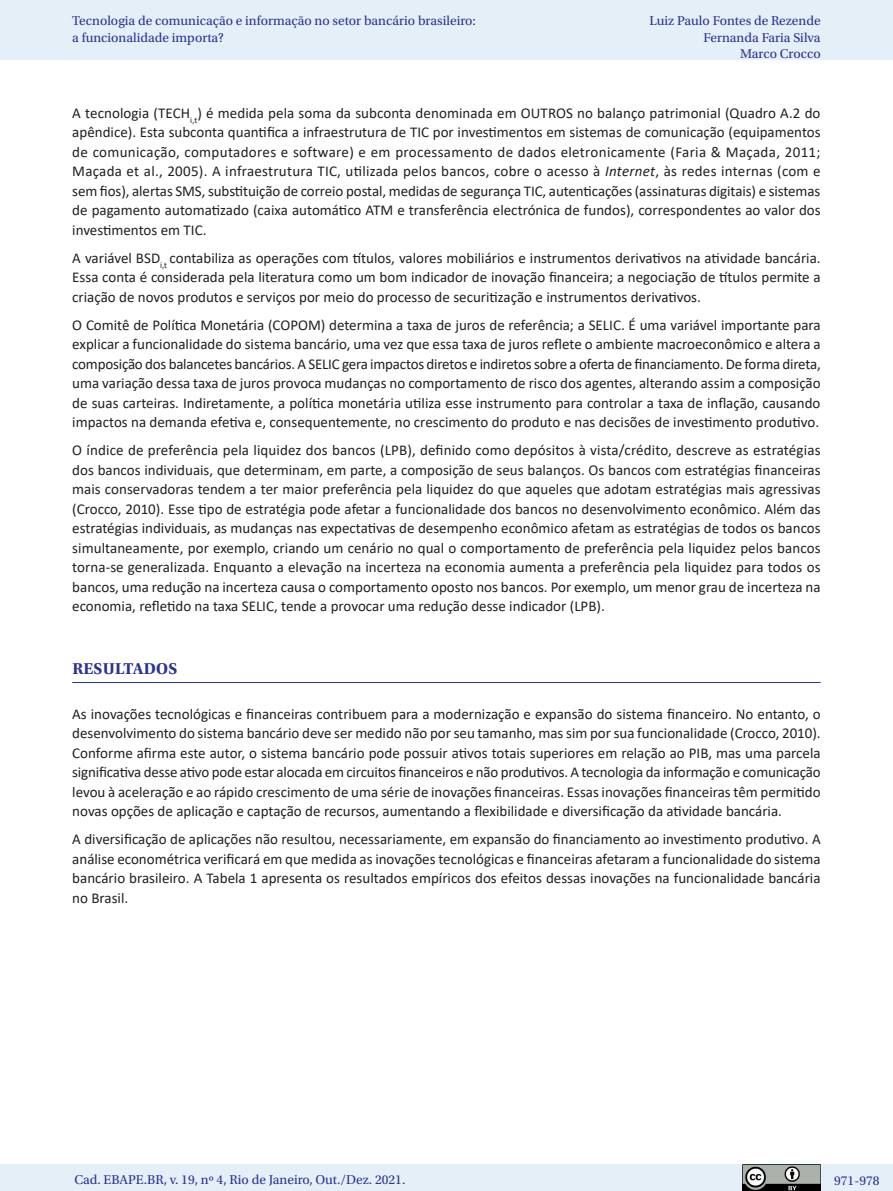
<style>
.page{position:relative;width:893px;height:1191px;background:#fff}
.page>*{position:absolute;margin:0;border:0;box-sizing:border-box;transform-origin:0 0}
._07_1_sub_1{font:700 16.5px "Utopia Std";letter-spacing:.01em;color:#2b3393}
._06_0_texto{font:15px/19.5px "Calibri";color:#231f20;text-align:justify}
.t1{font:13.5px/16.5px "Utopia Std";color:#2b3393}
.s1{font-style:italic}
</style>
<div class="page">
<div style="left:0;top:0;width:893px;height:60px;background:#e4eff8"></div>
<div style="left:0;top:1164px;width:893px;height:27px;background:#e4eff8"></div>
<img style="left:743px;top:1164px;width:78px;height:27px">
<hr style="left:72px;top:682px;width:749px;height:1px;background:#2b3393">
<p class="t1" style="left:72px;top:13px;width:405px">Tecnologia de comunicação e informação no setor bancário brasileiro: a funcionalidade importa?</p>
<p class="t1" style="left:649px;top:13px;width:173px;text-align:right">Luiz Paulo Fontes de Rezende<br>Fernanda Faria Silva<br>Marco Crocco</p>
<p class="_06_0_texto" style="left:72px;top:102px;width:750px">A tecnologia (TECH<sub>i,t</sub>) é medida pela soma da subconta denominada em OUTROS no balanço patrimonial (Quadro A.2 do apêndice). Esta subconta quantifica a infraestrutura de TIC por investimentos em sistemas de comunicação (equipamentos de comunicação, computadores e software) e em processamento de dados eletronicamente (Faria &amp; Maçada, 2011; Maçada et al., 2005). A infraestrutura TIC, utilizada pelos bancos, cobre o acesso à <span class="s1">Internet</span>, às redes internas (com e sem fios), alertas SMS, substituição de correio postal, medidas de segurança TIC, autenticações (assinaturas digitais) e sistemas de pagamento automatizado (caixa automático ATM e transferência electrónica de fundos), correspondentes ao valor dos investimentos em TIC.</p>
<p class="_06_0_texto" style="left:72px;top:247px;width:750px">A variável BSD<sub>i,t</sub> contabiliza as operações com títulos, valores mobiliários e instrumentos derivativos na atividade bancária.<br>Essa conta é considerada pela literatura como um bom indicador de inovação financeira; a negociação de títulos permite a criação de novos produtos e serviços por meio do processo de securitização e instrumentos derivativos.</p>
<p class="_06_0_texto" style="left:72px;top:314px;width:750px">O Comitê de Política Monetária (COPOM) determina a taxa de juros de referência; a SELIC. É uma variável importante para explicar a funcionalidade do sistema bancário, uma vez que essa taxa de juros reflete o ambiente macroeconômico e altera a composição dos balancetes bancários. A SELIC gera impactos diretos e indiretos sobre a oferta de financiamento. De forma direta, uma variação dessa taxa de juros provoca mudanças no comportamento de risco dos agentes, alterando assim a composição de suas carteiras. Indiretamente, a política monetária utiliza esse instrumento para controlar a taxa de inflação, causando impactos na demanda efetiva e, consequentemente, no crescimento do produto e nas decisões de investimento produtivo.</p>
<p class="_06_0_texto" style="left:72px;top:440px;width:750px">O índice de preferência pela liquidez dos bancos (LPB), definido como depósitos à vista/crédito, descreve as estratégias dos bancos individuais, que determinam, em parte, a composição de seus balanços. Os bancos com estratégias financeiras mais conservadoras tendem a ter maior preferência pela liquidez do que aqueles que adotam estratégias mais agressivas (Crocco, 2010). Esse tipo de estratégia pode afetar a funcionalidade dos bancos no desenvolvimento econômico. Além das estratégias individuais, as mudanças nas expectativas de desempenho econômico afetam as estratégias de todos os bancos simultaneamente, por exemplo, criando um cenário no qual o comportamento de preferência pela liquidez pelos bancos torna-se generalizada. Enquanto a elevação na incerteza na economia aumenta a preferência pela liquidez para todos os bancos, uma redução na incerteza causa o comportamento oposto nos bancos. Por exemplo, um menor grau de incerteza na economia, refletido na taxa SELIC, tende a provocar uma redução desse indicador (LPB).</p>
<p class="_07_1_sub_1" style="left:72px;top:658px;width:107px">RESULTADOS</p>
<p class="_06_0_texto" style="left:72px;top:703px;width:750px">As inovações tecnológicas e financeiras contribuem para a modernização e expansão do sistema financeiro. No entanto, o desenvolvimento do sistema bancário deve ser medido não por seu tamanho, mas sim por sua funcionalidade (Crocco, 2010).<br>Conforme afirma este autor, o sistema bancário pode possuir ativos totais superiores em relação ao PIB, mas uma parcela significativa desse ativo pode estar alocada em circuitos financeiros e não produtivos. A tecnologia da informação e comunicação levou à aceleração e ao rápido crescimento de uma série de inovações financeiras. Essas inovações financeiras têm permitido novas opções de aplicação e captação de recursos, aumentando a flexibilidade e diversificação da atividade bancária.</p>
<p class="_06_0_texto" style="left:72px;top:829px;width:750px">A diversificação de aplicações não resultou, necessariamente, em expansão do financiamento ao investimento produtivo. A análise econométrica verificará em que medida as inovações tecnológicas e financeiras afetaram a funcionalidade do sistema bancário brasileiro. A Tabela 1 apresenta os resultados empíricos dos efeitos dessas inovações na funcionalidade bancária no Brasil.</p>
<p class="t1" style="left:74px;top:1171px;width:333px">Cad. EBAPE.BR, v. 19, nº 4, Rio de Janeiro, Out./Dez. 2021.</p>
<p class="t1" style="left:834px;top:1172px;width:47px">971-978</p>
</div>
